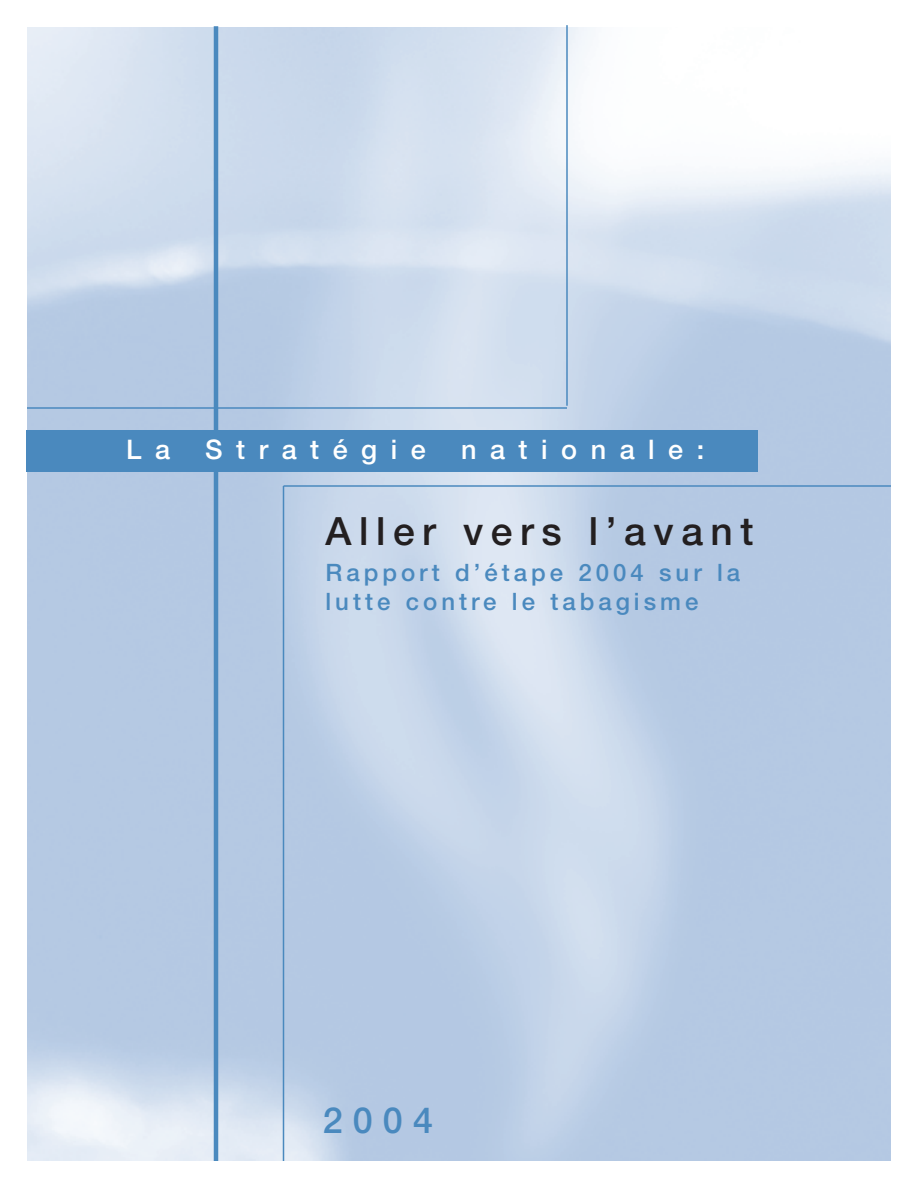
<style>
.page{position:relative;width:918px;height:1188px;background:#fff}
.page>*{position:absolute;margin:0;border:0;box-sizing:border-box;transform-origin:0 0}
.t1{font:500 39px "Helvetica Neue";letter-spacing:.195em;color:#231f20}
.t2{font:500 36px "Helvetica Neue";color:#4a89be}
.t3{font:500 27px "Helvetica Neue";letter-spacing:.5em;color:#fff}
.t4{font:500 24px/28.8px "Helvetica Neue";letter-spacing:.165em;color:#4a89be}
</style>
<div class="page">
<hr style="left:214px;top:26px;width:4px;height:1135px;background:#4a89be">
<div style="left:26px;top:430px;width:732px;height:42px;background:#4a89be"></div>
<hr style="left:27px;top:407px;width:540px;height:2px;background:#4a89be">
<hr style="left:566px;top:25px;width:2px;height:381px;background:#4a89be">
<hr style="left:284px;top:485px;width:607px;height:2px;background:#4a89be">
<hr style="left:283px;top:486px;width:1px;height:675px;background:#4a89be">
<p class="t3" style="left:126px;top:439px;width:46px">L a</p>
<p class="t3" style="left:205px;top:439px;width:222px">Stratégie</p>
<p class="t3" style="left:461px;top:439px;width:245px">nationale:</p>
<h1 class="t1" style="left:326px;top:517px;width:430px">Aller vers l’avant</h1>
<p class="t4" style="left:326px;top:561px;width:416px">Rapport d’étape 2004 sur la lutte contre le tabagisme</p>
<h2 class="t2" style="left:323px;top:1107px;width:112px">2004</h2>
</div>
